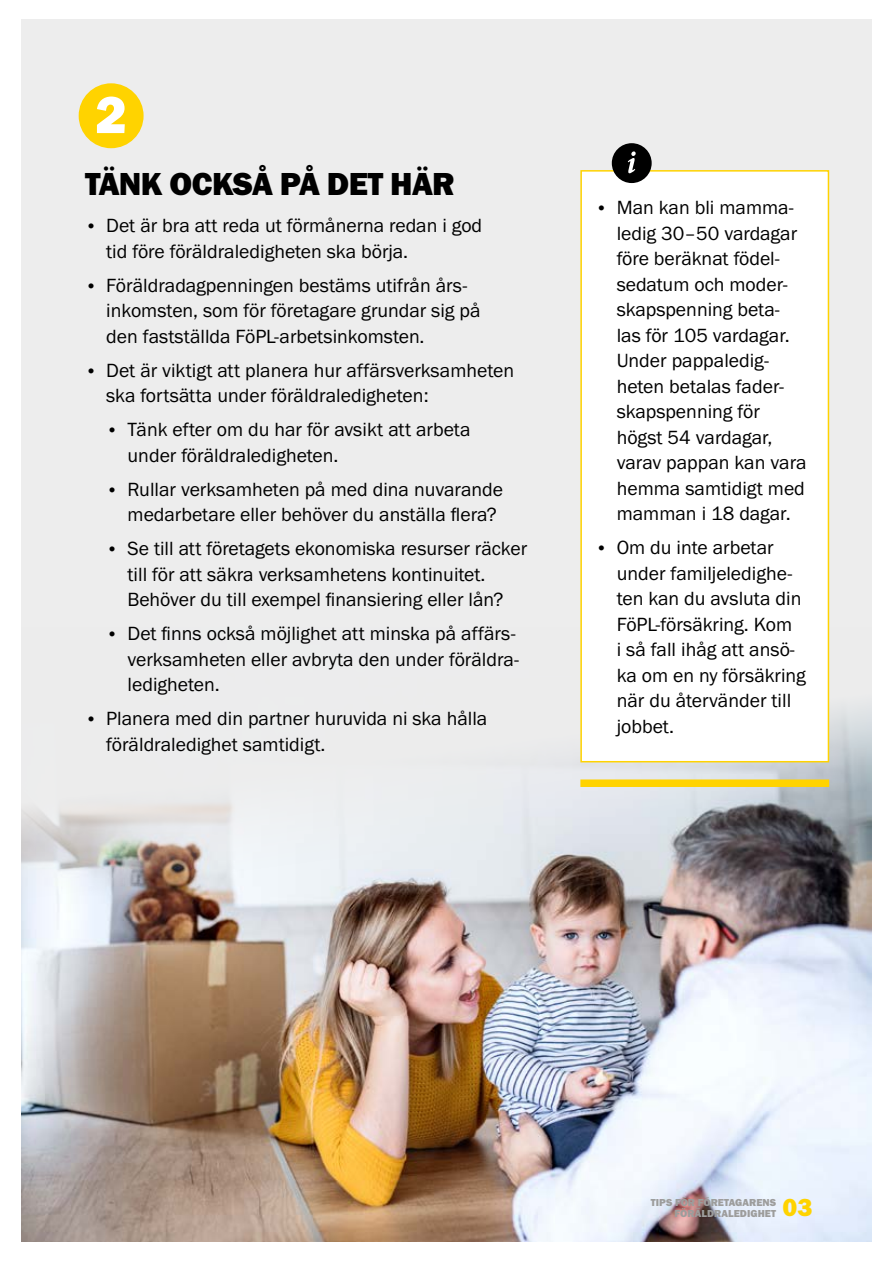
<style>
.page{position:relative;width:893px;height:1263px;background:#fff}
.page>*{position:absolute;margin:0;border:0;box-sizing:border-box;transform-origin:0 0}
.VÄLIOTSIKKO_HEAVY_17{font:33px "Franklin Gothic URW Hea";letter-spacing:-.02em;color:#000}
.t1{font:25.5px "Franklin Gothic URW Hea";color:#ffd300}
.t2{font:19.8px/25.5px "Franklin Gothic URW Boo";color:#000}
.t3{font:10.5px/11.2px "Franklin Gothic URW Hea";color:#9d9d9c;text-align:right}
.s1{font-size:18px}
</style>
<div class="page">
<div style="left:21px;top:20px;width:851px;height:1222px;background:#ededed"></div>
<img style="left:21px;top:627px;width:851px;height:615px">
<div style="left:580px;top:779px;width:249px;height:8px;background:#ffd300"></div>
<svg style="left:79px;top:83px;width:65px;height:65px"></svg>
<div style="left:580px;top:170px;width:249px;height:592px;background:#fff;border:2px solid #ffd300"></div>
<div style="left:612px;top:143px;width:40px;height:40px;background:#000;border-radius:50%"></div>
<svg style="left:628px;top:151px;width:8px;height:22px"></svg>
<p class="VÄLIOTSIKKO_HEAVY_17" style="left:85px;top:162px;width:371px">TÄNK OCKSÅ PÅ DET HÄR</p>
<p class="t2" style="left:106px;top:212px;width:377px;text-indent:-21px"><span class="s1">•</span> Det är bra att reda ut förmånerna redan i god tid före föräldraledigheten ska börja.</p>
<p class="t2" style="left:106px;top:272px;width:376px;text-indent:-21px"><span class="s1">•</span> Föräldradagpenningen bestäms utifrån års&shy;inkomsten, som för företagare grundar sig på den fastställda FöPL-arbetsinkomsten.</p>
<p class="t2" style="left:106px;top:357px;width:409px;text-indent:-21px"><span class="s1">•</span> Det är viktigt att planera hur affärsverksamheten ska fortsätta under föräldraledigheten:</p>
<p class="t2" style="left:128px;top:416px;width:344px;text-indent:-21px"><span class="s1">•</span> Tänk efter om du har för avsikt att arbeta under föräldraledigheten.</p>
<p class="t2" style="left:128px;top:476px;width:377px;text-indent:-21px"><span class="s1">•</span> Rullar verksamheten på med dina nuvarande medarbetare eller behöver du anställa flera?</p>
<p class="t2" style="left:128px;top:535px;width:401px;text-indent:-21px"><span class="s1">•</span> Se till att företagets ekonomiska resurser räcker till för att säkra verksamhetens kontinuitet.<br>Behöver du till exempel finansiering eller lån?</p>
<p class="t2" style="left:128px;top:620px;width:393px;text-indent:-21px"><span class="s1">•</span> Det finns också möjlighet att minska på affärs&shy;verksamheten eller avbryta den under föräldra&shy;ledigheten.</p>
<p class="t2" style="left:106px;top:705px;width:383px;text-indent:-21px"><span class="s1">•</span> Planera med din partner huruvida ni ska hålla föräldraledighet samtidigt.</p>
<p class="t2" style="left:617px;top:195px;width:191px;text-indent:-21px"><span class="s1">•</span> Man kan bli mamma&shy;ledig 30–50 vardagar före beräknat födel&shy;sedatum och moder&shy;skapspenning beta&shy;las för 105 vardagar.<br>Under pappaledig&shy;heten betalas fader&shy;skapspenning för högst 54 vardagar, varav pappan kan vara hemma samtidigt med mamman i 18 dagar.</p>
<p class="t2" style="left:617px;top:535px;width:191px;text-indent:-21px"><span class="s1">•</span> Om du inte arbetar under familjeledighe&shy;ten kan du avsluta din<br>FöPL-försäkring. Kom<br>i så fall ihåg att ansö&shy;ka om en ny försäkring när du återvänder till jobbet.</p>
<p class="t3" style="left:651px;top:1197px;width:127px">TIPS FÖR FÖRETAGARENS<br>FÖRÄLDRALEDIGHET</p>
<p class="t1" style="left:782px;top:1191px;width:31px">03</p>
</div>
